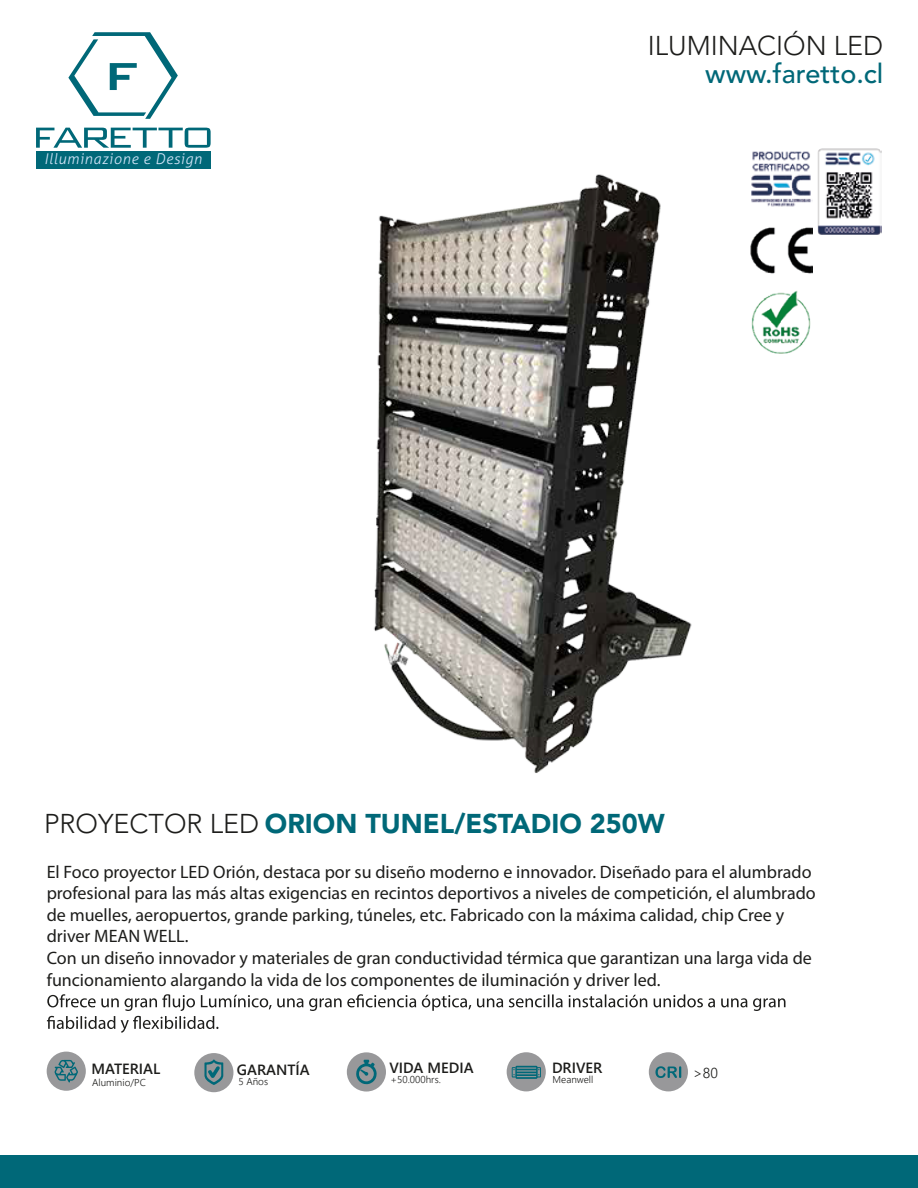
<style>
.page{position:relative;width:918px;height:1188px;background:#fff}
.page>*{position:absolute;margin:0;border:0;box-sizing:border-box;transform-origin:0 0}
.t1{font:900 27px "Avenir LT Std";color:#006878}
.t2{font:300 27px "Avenir LT Std";color:#1d1d1b}
.t3{font:500 27px "Avenir LT Std";color:#006878}
.t4{font:18px/21.6px "Myriad Pro";color:#1d1d1b}
.t5{font:italic 300 14.85px "Aller";letter-spacing:.045em;color:#cfe3f6}
.t6{font:600 14.7px "Segoe UI";color:#1d1d1b}
.t7{font:300 14.4px "Segoe UI";color:#1d1d1b}
.t8{font:300 10.05px "Segoe UI";color:#1d1d1b}
.s1{font-weight:300;color:#1d1d1b}
</style>
<div class="page">
<img style="left:374px;top:174px;width:318px;height:599px">
<img style="left:817px;top:148px;width:65px;height:87px">
<svg style="left:36px;top:128px;width:175px;height:20px"></svg>
<div style="left:36px;top:151px;width:175px;height:18px;background:#006878"></div>
<svg style="left:68px;top:32px;width:110px;height:87px"></svg>
<div style="left:0;top:1155px;width:918px;height:33px;background:#006878"></div>
<svg style="left:47px;top:994px;width:738px;height:39px"></svg>
<img style="left:751px;top:291px;width:60px;height:63px">
<img style="left:750px;top:227px;width:63px;height:47px">
<img style="left:751px;top:151px;width:62px;height:56px">
<div style="left:47px;top:1052px;width:39px;height:39px;background:#98989a;border-radius:50%"></div>
<svg style="left:54px;top:1060px;width:24px;height:22px"></svg>
<div style="left:194px;top:1053px;width:39px;height:39px;background:#98989a;border-radius:50%"></div>
<svg style="left:204px;top:1059px;width:19px;height:26px"></svg>
<div style="left:347px;top:1052px;width:39px;height:40px;background:#98989a;border-radius:50%"></div>
<svg style="left:356px;top:1060px;width:21px;height:24px"></svg>
<div style="left:507px;top:1052px;width:39px;height:39px;background:#98989a;border-radius:50%"></div>
<svg style="left:512px;top:1066px;width:29px;height:13px"></svg>
<div style="left:649px;top:1052px;width:39px;height:39px;background:#98989a;border-radius:50%"></div>
<svg style="left:655px;top:1066px;width:26px;height:12px"></svg>
<p class="t5" style="left:44px;top:150px;width:159px">Illuminazione e Design</p>
<h1 class="t2" style="left:648px;top:30px;width:237px">ILUMINACIÓN LED</h1>
<h1 class="t3" style="left:705px;top:58px;width:180px">www.faretto.cl</h1>
<h1 class="t1" style="left:44px;top:807px;width:622px"><span class="s1">PROYECTOR LED</span> ORION TUNEL/ESTADIO 250W</h1>
<p class="t4" style="left:47px;top:861px;width:771px">El Foco proyector LED Orión, destaca por su diseño moderno e innovador. Diseñado para el alumbrado profesional para las más altas exigencias en recintos deportivos a niveles de competición, el alumbrado de muelles, aeropuertos, grande parking, túneles, etc. Fabricado con la máxima calidad, chip Cree y driver MEAN WELL.<br>Con un diseño innovador y materiales de gran conductividad térmica que garantizan una larga vida de funcionamiento alargando la vida de los componentes de iluminación y driver led.</p>
<p class="t6" style="left:92px;top:1055px;width:70px">MATERIAL</p>
<p class="t8" style="left:92px;top:1073px;width:55px">Aluminio/PC</p>
<p class="t6" style="left:237px;top:1056px;width:74px">GARANTÍA</p>
<p class="t8" style="left:238px;top:1072px;width:31px">5 Años</p>
<p class="t6" style="left:389px;top:1054px;width:86px">VIDA MEDIA</p>
<p class="t8" style="left:391px;top:1070px;width:52px">+50.000hrs.</p>
<p class="t6" style="left:552px;top:1054px;width:52px">DRIVER</p>
<p class="t8" style="left:553px;top:1070px;width:42px">Meanwell</p>
<p class="t7" style="left:693px;top:1059px;width:26px">&gt;80</p>
</div>
